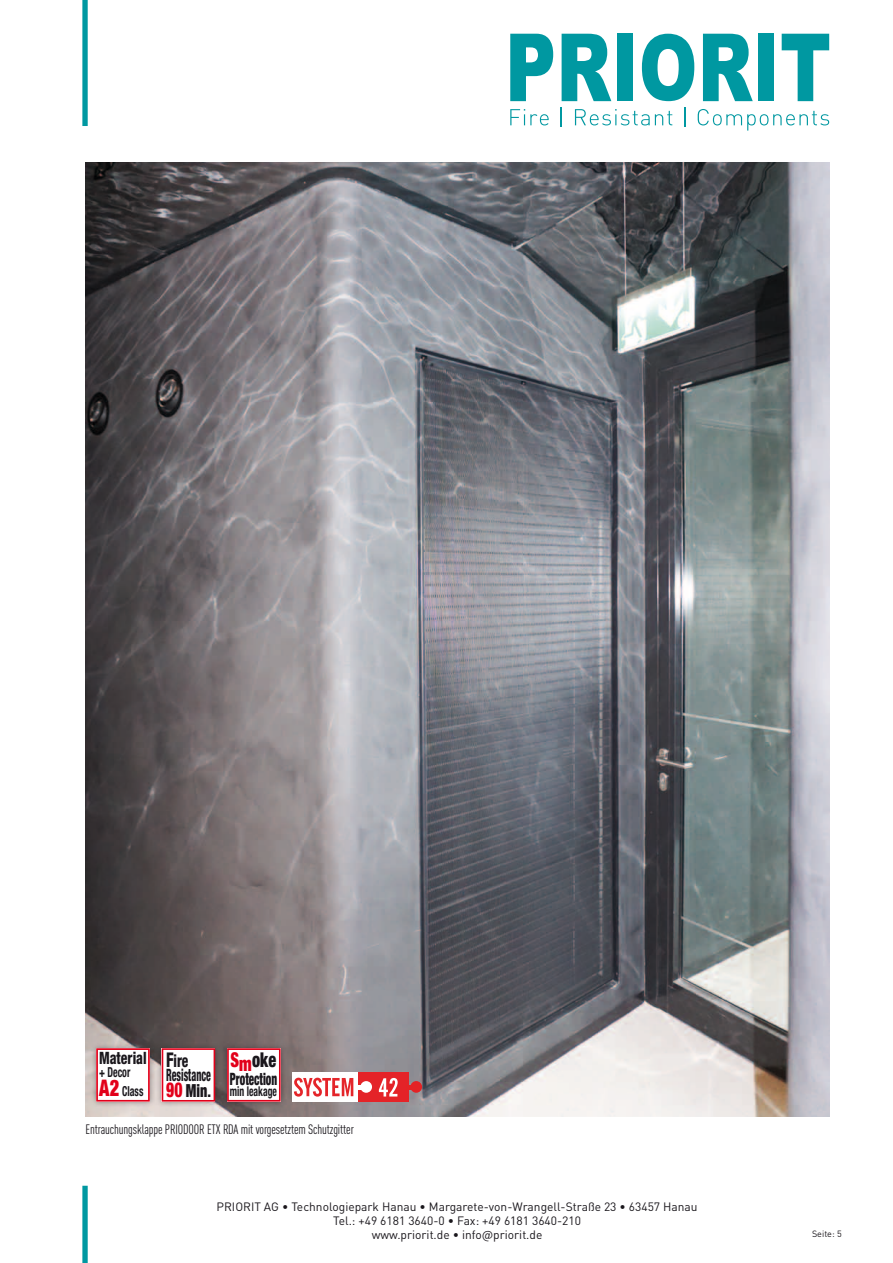
<style>
.page{position:relative;width:893px;height:1263px;background:#fff}
.page>*{position:absolute;margin:0;border:0;box-sizing:border-box;transform-origin:0 0}
.t1{font:900 condensed 20.4px "Helvetica Neue LT Std";letter-spacing:.01em;color:#1a171c;scale:.79 1}
.t2{font:900 condensed 18px "Helvetica Neue LT Std";color:#1a171c;scale:.78 1}
.t3{font:800 condensed 17.55px "Helvetica Neue LT Std";color:#1a171c;scale:.77 1}
.t4{font:800 condensed 17.1px "Helvetica Neue LT Std";color:#1a171c;scale:.58 1}
.t5{font:900 condensed 17.1px "Helvetica Neue LT Std";color:#1a171c;scale:.65 1}
.t6{font:800 condensed 16.95px "Helvetica Neue LT Std";color:#1a171c;scale:.81 1}
.t7{font:700 condensed 13.8px/19.4px "Helvetica Neue LT Std";color:#1a171c;scale:.72 1}
.t8{font:condensed 13.5px "DINOT";letter-spacing:-.01em;color:#1a171c;scale:.96 1}
.t9{font:700 condensed 13.5px "Helvetica Neue LT Std";color:#1a171c;scale:.71 1}
.t10{font:12px/14.4px "DINOT";color:#1a171c;text-align:center}
.t11{font:9px "DINOT";color:#1a171c}
.s1{font-weight:900;font-size:22.95px;color:#e2001a}
.s2{font-weight:900;font-size:20.55px;color:#e2001a}
.s3{font-size:20.4px}
.s4{font-size:12.75px}
.s5{color:#e2001a}
</style>
<div class="page">
<div style="left:82px;top:0;width:6px;height:126px;background:#0098a1"></div>
<div style="left:82px;top:1186px;width:6px;height:77px;background:#0098a1"></div>
<svg style="left:510px;top:34px;width:43px;height:67px"></svg>
<svg style="left:562px;top:34px;width:49px;height:67px"></svg>
<div style="left:617px;top:34px;width:16px;height:67px;background:#0098a1"></div>
<svg style="left:642px;top:34px;width:52px;height:67px"></svg>
<svg style="left:703px;top:34px;width:50px;height:67px"></svg>
<div style="left:758px;top:34px;width:16px;height:67px;background:#0098a1"></div>
<svg style="left:782px;top:34px;width:47px;height:67px"></svg>
<svg style="left:510px;top:109px;width:39px;height:16px"></svg>
<svg style="left:561px;top:107px;width:1px;height:20px"></svg>
<svg style="left:575px;top:109px;width:97px;height:16px"></svg>
<svg style="left:684px;top:107px;width:1px;height:20px"></svg>
<svg style="left:698px;top:109px;width:131px;height:22px"></svg>
<img style="left:85px;top:162px;width:744px;height:954px">
<div style="left:91px;top:1043px;width:65px;height:64px;background:#1a171c;opacity:.4"></div>
<svg style="left:96px;top:1048px;width:54px;height:53px"></svg>
<div style="left:156px;top:1043px;width:65px;height:64px;background:#1a171c;opacity:.4"></div>
<svg style="left:162px;top:1048px;width:53px;height:53px"></svg>
<div style="left:222px;top:1043px;width:64px;height:64px;background:#1a171c;opacity:.4"></div>
<svg style="left:227px;top:1048px;width:54px;height:53px"></svg>
<div style="left:293px;top:1072px;width:116px;height:29px;background:#fff"></div>
<div style="left:358px;top:1072px;width:51px;height:29px;background:#e42328"></div>
<svg style="left:379px;top:1078px;width:19px;height:18px"></svg>
<div style="left:410px;top:1081px;width:12px;height:12px;background:#e42325;border-radius:50%"></div>
<div style="left:360px;top:1081px;width:12px;height:12px;background:#fff;border-radius:50%"></div>
<svg style="left:294px;top:1078px;width:69px;height:18px"></svg>
<h3 class="t6" style="left:99px;top:1048px;width:60px">Material</h3>
<p class="t7" style="left:99px;top:1062px;width:117px">+ Decor<br><span class="s1">A2</span> Class <span class="s2">90</span></p>
<h3 class="t3" style="left:166px;top:1050px;width:31px"><span class="s3">F</span>ire</h3>
<h3 class="t4" style="left:166px;top:1064px;width:79px">Resistance</h3>
<h2 class="t2" style="left:186px;top:1080px;width:34px">Min<span class="s4">.</span></h2>
<h1 class="t1" style="left:230px;top:1047px;width:60px"><span class="s5">Sm</span>oke</h1>
<h3 class="t5" style="left:230px;top:1068px;width:74px">Protection</h3>
<p class="t9" style="left:230px;top:1083px;width:68px">min leakage</p>
<p class="t8" style="left:85px;top:1121px;width:281px">Entrauchungsklappe PRIODOOR ETX RDA mit vorgesetztem Schutzgitter</p>
<p class="t10" style="left:217px;top:1199px;width:483px">PRIORIT AG • Technologiepark Hanau • Margarete-von-Wrangell-Straße 23 • 63457 Hanau<br>Tel.: +49 6181 3640-0 • Fax: +49 6181 3640-210<br>www.priorit.de • info@priorit.de</p>
<p class="t11" style="left:812px;top:1228px;width:31px">Seite: 5</p>
</div>
